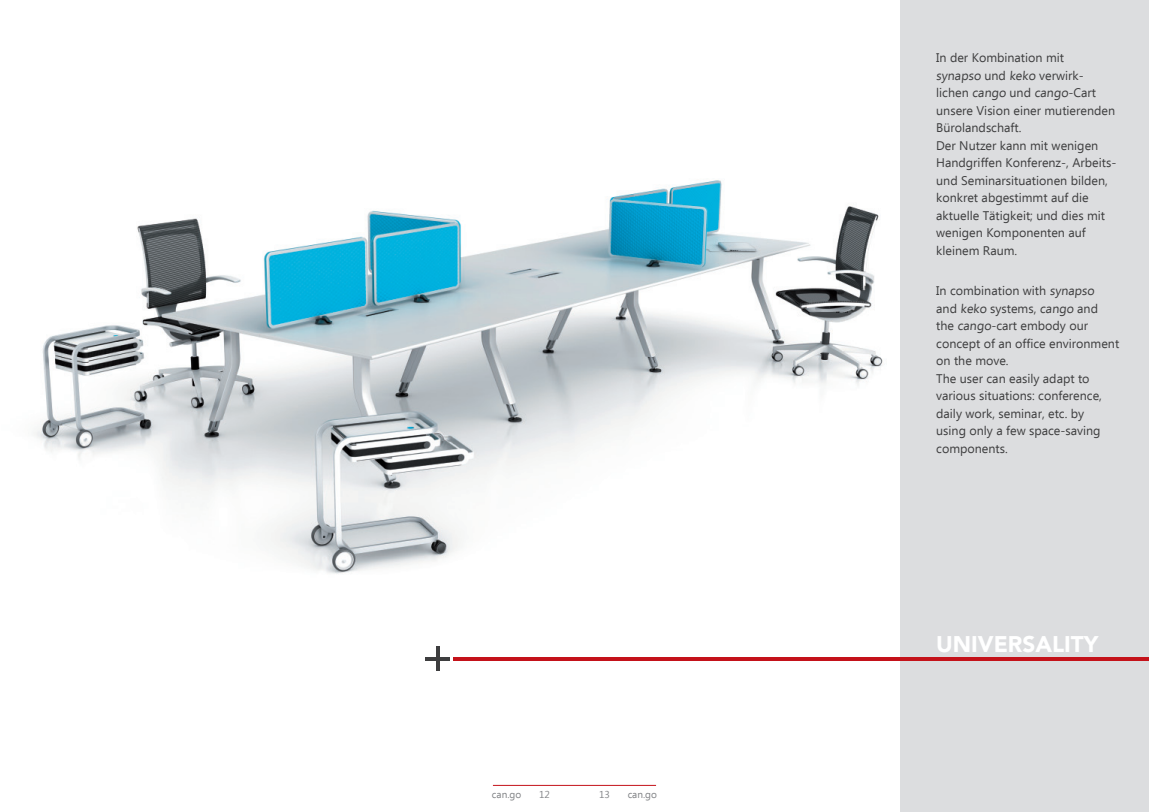
<style>
.page{position:relative;width:1149px;height:812px;background:#fff}
.page>*{position:absolute;margin:0;border:0;box-sizing:border-box;transform-origin:0 0}
.t1{font:900 22.5px "Avenir LT";color:#fff}
.t2{font:12.5px/17.5px "Ebrima";color:#3e3e3f}
.t3{font:10px "Ebrima";color:#808285}
</style>
<div class="page">
<img style="left:34px;top:180px;width:866px;height:491px">
<div style="left:900px;top:0;width:248px;height:811px;background:#dcdddf"></div>
<svg style="left:454px;top:656px;width:694px;height:4px;fill:#c4121a"></svg>
<svg style="left:425px;top:656px;width:25px;height:4px"></svg>
<hr style="left:436px;top:646px;width:3px;height:25px;background:#3e3e3f">
<hr style="left:493px;top:785px;width:163px;height:1px;background:#c4121a">
<p class="t3" style="left:492px;top:787px;width:31px">can.go</p>
<p class="t3" style="left:539px;top:787px;width:12px">12</p>
<p class="t3" style="left:599px;top:787px;width:12px">13</p>
<p class="t3" style="left:627px;top:787px;width:31px">can.go</p>
<p class="t2" style="left:935px;top:50px;width:181px">In der Kombination mit<br>synapso und keko verwirk&shy;lichen cango und cango-Cart unsere Vision einer mutierenden<br>Bürolandschaft.<br>Der Nutzer kann mit wenigen<br>Handgriffen Konferenz-, Arbeits&shy;und Seminarsituationen bilden, konkret abgestimmt auf die aktuelle Tätigkeit; und dies mit wenigen Komponenten auf kleinem Raum.</p>
<p class="t2" style="left:935px;top:283px;width:184px">In combination with synapso and keko systems, cango and<br>the cango-cart embody our concept of an office environment on the move.<br>The user can easily adapt to various situations: conference, daily work, seminar, etc. by<br>using only a few space-saving components.</p>
<h1 class="t1" style="left:935px;top:630px;width:164px">UNIVERSALITY</h1>
</div>
